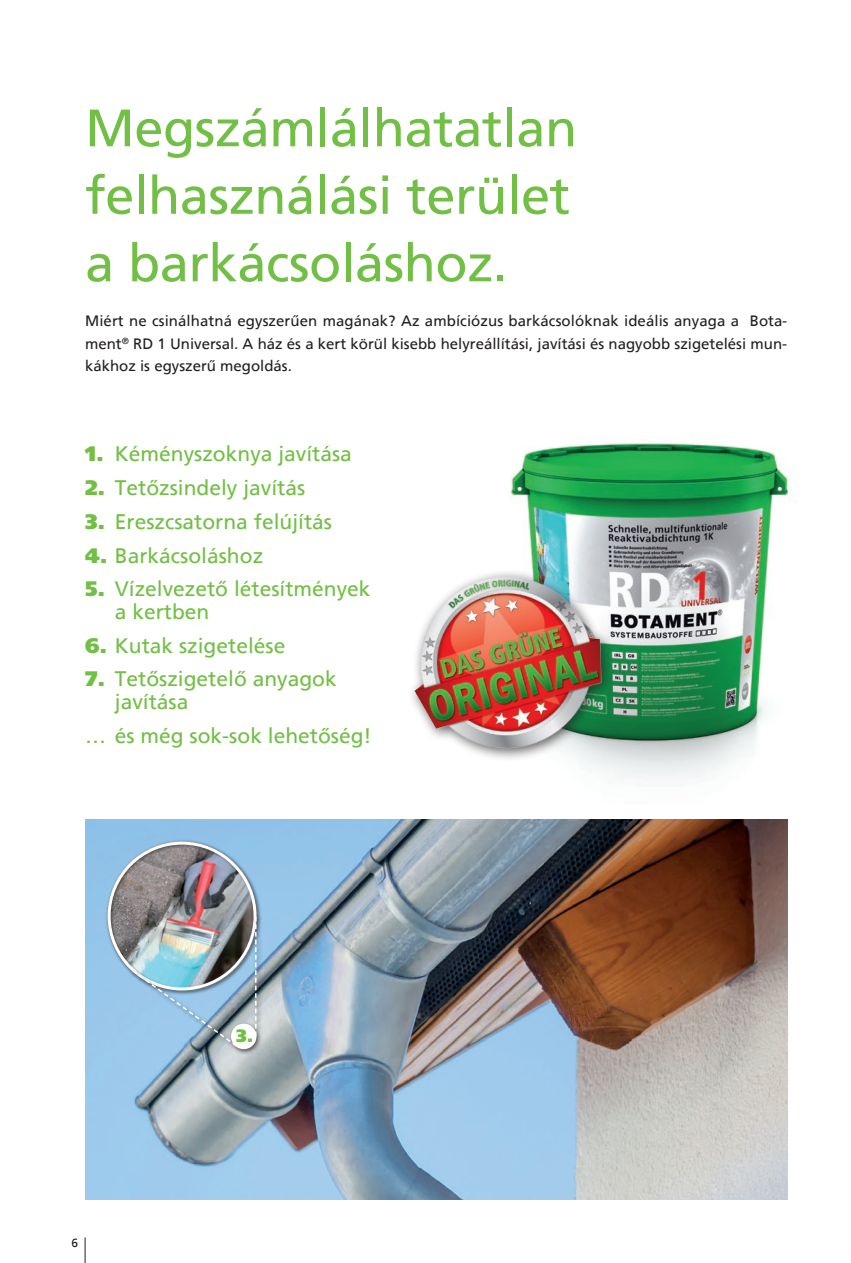
<style>
.page{position:relative;width:851px;height:1263px;background:#fff}
.page>*{position:absolute;margin:0;border:0;box-sizing:border-box;transform-origin:0 0}
.Copy{font:52.5px/67.5px "H Fruti";letter-spacing:-.01em;color:#71bf44}
.t1{font:21px/22.5px "H Fruti";color:#71bf44}
.t2{font:900 18px "Frutiger LT Com";color:#71bf44}
.Copy-2{font:15px/22.5px "H Fruti";color:#231f20;text-align:justify}
.t3{font:12px "H Fruti";color:#231f20}
.s1{font-family:"Frutiger LT Com";font-weight:900}
</style>
<div class="page">
<img style="left:510px;top:443px;width:282px;height:432px">
<svg style="left:85px;top:1237px;width:1px;height:26px"></svg>
<img style="left:85px;top:819px;width:702px;height:380px">
<img style="left:412px;top:557px;width:204px;height:214px">
<div style="left:105px;top:839px;width:156px;height:156px;background:#231f20;opacity:.75"></div>
<div style="left:130px;top:914px;width:132px;height:141px;background:#231f20;opacity:.75"></div>
<svg style="left:255px;top:917px;width:1px;height:116px"></svg>
<svg style="left:131px;top:969px;width:107px;height:79px;background:#93bad2"></svg>
<div style="left:231px;top:1024px;width:25px;height:25px;background:#fff;border-radius:50%"></div>
<p class="Copy" style="left:85px;top:94px;width:493px">Megszámlálhatatlan felhasználási terület a barkácsoláshoz.</p>
<p class="Copy-2" style="left:85px;top:310px;width:703px">Miért ne csinálhatná egyszerűen magának? Az ambíciózus barkácsolóknak ideális anyaga a Bota&shy;ment<sup>®</sup> RD 1 Universal. A ház és a kert körül kisebb helyreállítási, javítási és nagyobb szigetelési mun&shy;kákhoz is egyszerű megoldás.</p>
<p class="t1" style="left:85px;top:443px;width:268px"><span class="s1">1.</span> Kéményszoknya javítása</p>
<p class="t1" style="left:85px;top:476px;width:221px"><span class="s1">2.</span> Tetőzsindely javítás</p>
<p class="t1" style="left:85px;top:510px;width:248px"><span class="s1">3.</span> Ereszcsatorna felújítás</p>
<p class="t1" style="left:85px;top:544px;width:179px"><span class="s1">4.</span> Barkácsoláshoz</p>
<p class="t1" style="left:115px;top:578px;width:257px;text-indent:-30px"><span class="s1">5.</span> Vízelvezető létesítmények a kertben</p>
<p class="t1" style="left:85px;top:634px;width:202px"><span class="s1">6.</span> Kutak szigetelése</p>
<p class="t1" style="left:115px;top:668px;width:223px;text-indent:-30px"><span class="s1">7.</span> Tetőszigetelő anyagok javítása</p>
<p class="t1" style="left:85px;top:724px;width:288px">… és még sok-sok lehetőség!</p>
<p class="t3" style="left:72px;top:1235px;width:8px">6</p>
<p class="t2" style="left:236px;top:1025px;width:19px">3.</p>
</div>
